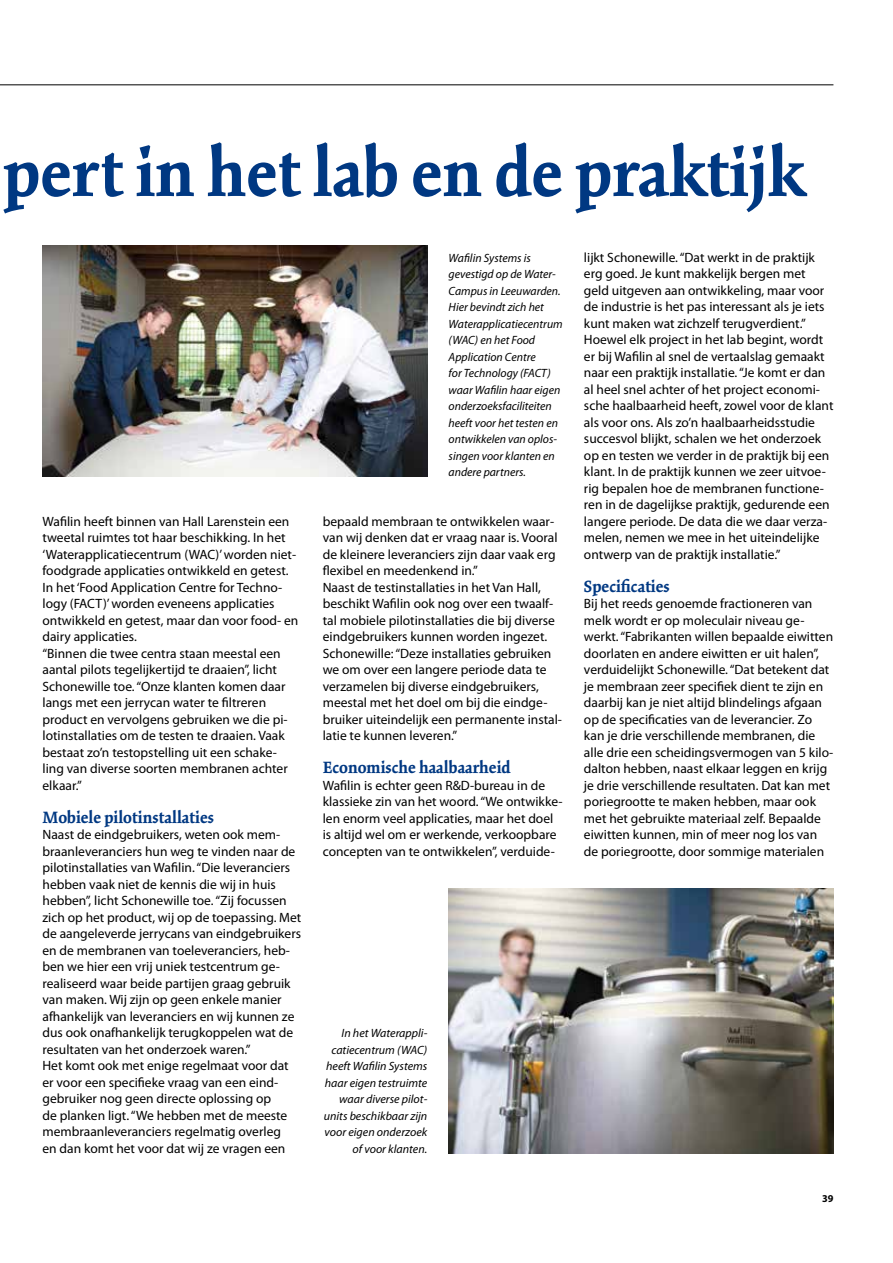
<style>
.page{position:relative;width:893px;height:1263px;background:#fff}
.page>*{position:absolute;margin:0;border:0;box-sizing:border-box;transform-origin:0 0}
.t1{font:700 72.9px "Kinesis Std";color:#003882}
.t2{font:700 18px "Kinesis Std";color:#003882}
.t3{font:13.5px/16.5px "Myriad Pro";color:#000}
.t4{font:italic 12px/16.5px "Myriad Pro";color:#000;text-align:right}
.t5{font:700 10.5px "Myriad Pro";color:#000}
</style>
<div class="page">
<img style="left:449px;top:889px;width:384px;height:264px">
<img style="left:43px;top:245px;width:384px;height:231px">
<hr style="left:0;top:84px;width:833px;height:1px;background:#000">
<h1 class="t1" style="left:3px;top:130px;width:803px">pert in het lab en de praktijk</h1>
<p class="t3" style="left:43px;top:513px;width:257px">Wafilin heeft binnen van Hall Larenstein een tweetal ruimtes tot haar beschikking. In het ‘Waterapplicatiecentrum (WAC)’ worden niet&shy;foodgrade applicaties ontwikkeld en getest.<br>In het ‘Food Application Centre for Techno&shy;logy (FACT)’ worden eveneens applicaties ontwikkeld en getest, maar dan voor food- en dairy applicaties.<br>“Binnen die twee centra staan meestal een aantal pilots tegelijkertijd te draaien”, licht Schonewille toe. “Onze klanten komen daar langs met een jerrycan water te filtreren product en vervolgens gebruiken we die pi&shy;lotinstallaties om de testen te draaien. Vaak bestaat zo’n testopstelling uit een schake&shy;ling van diverse soorten membranen achter elkaar.”</p>
<h2 class="t2" style="left:43px;top:807px;width:173px">Mobiele pilotinstallaties</h2>
<p class="t3" style="left:43px;top:827px;width:260px">Naast de eindgebruikers, weten ook mem&shy;braanleveranciers hun weg te vinden naar de pilotinstallaties van Wafilin. “Die leveranciers hebben vaak niet de kennis die wij in huis hebben”, licht Schonewille toe. “Zij focussen zich op het product, wij op de toepassing. Met de aangeleverde jerrycans van eindgebruikers en de membranen van toeleveranciers, heb&shy;ben we hier een vrij uniek testcentrum ge&shy;realiseerd waar beide partijen graag gebruik van maken. Wij zijn op geen enkele manier afhankelijk van leveranciers en wij kunnen ze dus ook onafhankelijk terugkoppelen wat de resultaten van het onderzoek waren.”<br>Het komt ook met enige regelmaat voor dat er voor een specifieke vraag van een eind&shy;gebruiker nog geen directe oplossing op<br>de planken ligt. “We hebben met de meeste membraanleveranciers regelmatig overleg<br>en dan komt het voor dat wij ze vragen een</p>
<p class="t4" style="left:449px;top:250px;width:116px;text-align:left">Wafilin Systems is gevestigd op de Water-<br>Campus in Leeuwarden.<br>Hier bevindt zich het<br>Waterapplicatiecentrum (WAC) en het Food<br>Application Centre<br>for Technology (FACT) waar Wafilin haar eigen onderzoeksfaciliteiten heeft voor het testen en ontwikkelen van oplos&shy;singen voor klanten en andere partners.</p>
<p class="t3" style="left:323px;top:513px;width:241px">bepaald membraan te ontwikkelen waar&shy;van wij denken dat er vraag naar is. Vooral de kleinere leveranciers zijn daar vaak erg flexibel en meedenkend in.”<br>Naast de testinstallaties in het Van Hall, beschikt Wafilin ook nog over een twaalf&shy;tal mobiele pilotinstallaties die bij diverse eindgebruikers kunnen worden ingezet.<br>Schonewille: “Deze installaties gebruiken we om over een langere periode data te verzamelen bij diverse eindgebruikers, meestal met het doel om bij die eindge&shy;bruiker uiteindelijk een permanente instal&shy;latie te kunnen leveren.”</p>
<h2 class="t2" style="left:323px;top:757px;width:190px">Economische haalbaarheid</h2>
<p class="t3" style="left:323px;top:777px;width:241px">Wafilin is echter geen R&amp;D-bureau in de klassieke zin van het woord. “We ontwikke&shy;len enorm veel applicaties, maar het doel is altijd wel om er werkende, verkoopbare concepten van te ontwikkelen”, verduide-</p>
<p class="t3" style="left:584px;top:249px;width:251px">lijkt Schonewille. “Dat werkt in de praktijk erg goed. Je kunt makkelijk bergen met geld uitgeven aan ontwikkeling, maar voor de industrie is het pas interessant als je iets kunt maken wat zichzelf terugverdient.” Hoewel elk project in het lab begint, wordt er bij Wafilin al snel de vertaalslag gemaakt naar een praktijk installatie. “Je komt er dan al heel snel achter of het project economi&shy;sche haalbaarheid heeft, zowel voor de klant als voor ons. Als zo’n haalbaarheidsstudie succesvol blijkt, schalen we het onderzoek op en testen we verder in de praktijk bij een klant. In de praktijk kunnen we zeer uitvoe&shy;rig bepalen hoe de membranen functione&shy;ren in de dagelijkse praktijk, gedurende een langere periode. De data die we daar verza&shy;melen, nemen we mee in het uiteindelijke ontwerp van de praktijk installatie.”</p>
<h2 class="t2" style="left:584px;top:576px;width:87px">Specificaties</h2>
<p class="t3" style="left:584px;top:596px;width:251px">Bij het reeds genoemde fractioneren van melk wordt er op moleculair niveau ge&shy;werkt. “Fabrikanten willen bepaalde eiwitten doorlaten en andere eiwitten er uit halen”, verduidelijkt Schonewille. “Dat betekent dat je membraan zeer specifiek dient te zijn en daarbij kan je niet altijd blindelings afgaan op de specificaties van de leverancier. Zo kan je drie verschillende membranen, die alle drie een scheidingsvermogen van 5 kilo&shy;dalton hebben, naast elkaar leggen en krijg je drie verschillende resultaten. Dat kan met poriegrootte te maken hebben, maar ook met het gebruikte materiaal zelf. Bepaalde eiwitten kunnen, min of meer nog los van de poriegrootte, door sommige materialen</p>
<p class="t4" style="left:324px;top:1025px;width:105px">In het Waterappli&shy;catiecentrum (WAC) heeft Wafilin Systems haar eigen testruimte waar diverse pilot&shy;units beschikbaar zijn voor eigen onderzoek of voor klanten.</p>
<p class="t5" style="left:822px;top:1193px;width:13px">39</p>
</div>
